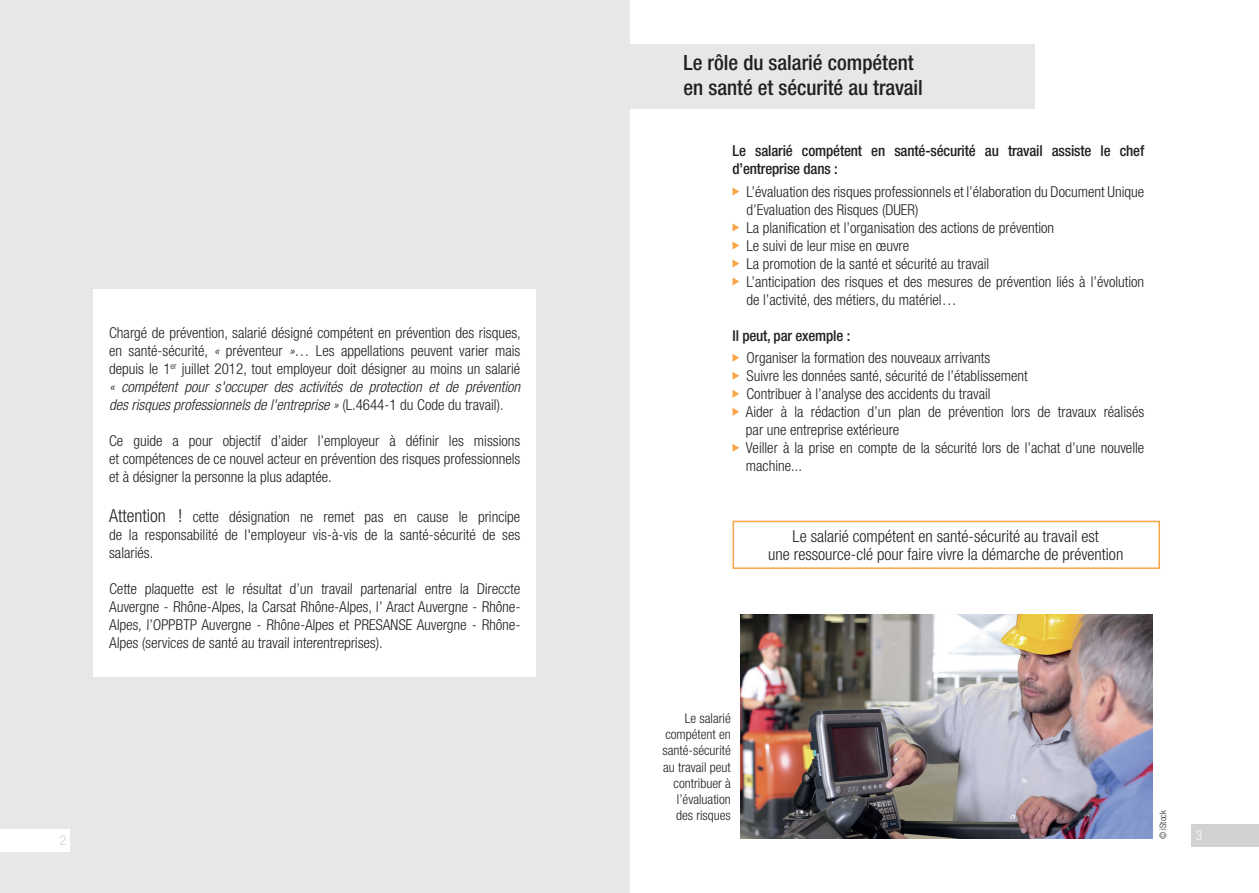
<style>
.page{position:relative;width:1259px;height:893px;background:#fff}
.page>*{position:absolute;margin:0;border:0;box-sizing:border-box;transform-origin:0 0}
.t1{font:500 condensed 21px/25.2px "Helvetica Neue";color:#231f20}
.t2{font:300 condensed 16.5px/18px "Helvetica Neue";color:#231f20;text-align:center}
.t3{font:300 condensed 15px/18px "Helvetica Neue";color:#231f20;text-align:justify}
.t4{font:500 condensed 15px/18px "Helvetica Neue";letter-spacing:-.01em;color:#231f20}
.t5{font:300 condensed 13.5px/16.2px "Helvetica Neue";color:#231f20;text-align:right}
.t6{font:300 condensed 13.5px "Helvetica Neue";color:#d1d2d4}
.t7{font:300 condensed 13.5px "Helvetica Neue";color:#fff}
.t8{font:300 condensed 9px "Helvetica Neue";color:#231f20}
.s1{font-style:italic}
.s2{font-size:18px}
</style>
<div class="page">
<div style="left:0;top:0;width:629px;height:893px;background:#e6e7e9"></div>
<div style="left:0;top:829px;width:70px;height:23px;background:#fff"></div>
<div style="left:94px;top:289px;width:442px;height:388px;background:#fff"></div>
<div style="left:629px;top:45px;width:406px;height:64px;background:#e6e7e9"></div>
<div style="left:732px;top:521px;width:428px;height:48px;border:2px solid #f9a647"></div>
<svg style="left:732px;top:187px;width:7px;height:9px"></svg>
<svg style="left:732px;top:223px;width:7px;height:9px"></svg>
<svg style="left:732px;top:241px;width:7px;height:9px"></svg>
<svg style="left:732px;top:259px;width:7px;height:9px"></svg>
<svg style="left:732px;top:277px;width:7px;height:9px"></svg>
<svg style="left:732px;top:354px;width:7px;height:8px"></svg>
<svg style="left:732px;top:372px;width:7px;height:8px"></svg>
<svg style="left:732px;top:390px;width:7px;height:8px"></svg>
<svg style="left:732px;top:408px;width:7px;height:8px"></svg>
<svg style="left:732px;top:444px;width:7px;height:8px"></svg>
<img style="left:741px;top:614px;width:411px;height:225px">
<div style="left:1191px;top:824px;width:68px;height:22px;background:#d1d2d4"></div>
<p class="t3" style="left:109px;top:324px;width:413px">Chargé de prévention, salarié désigné compétent en prévention des risques, en santé-sécurité, <span class="s1">«</span> préventeur <span class="s1">»</span>… Les appellations peuvent varier mais depuis le 1<sup>er</sup> juillet 2012, tout employeur doit désigner au moins un salarié <span class="s1">« compétent pour s'occuper des activités de protection et de prévention des risques professionnels de l'entreprise »</span> (L.4644-1 du Code du travail).</p>
<p class="t3" style="left:109px;top:432px;width:413px">Ce guide a pour objectif d’aider l’employeur à définir les missions et compétences de ce nouvel acteur en prévention des risques professionnels et à désigner la personne la plus adaptée.</p>
<p class="t3" style="left:109px;top:507px;width:413px"><span class="s2">Attention !</span> cette désignation ne remet pas en cause le principe de la responsabilité de l'employeur vis-à-vis de la santé-sécurité de ses salariés.</p>
<p class="t3" style="left:109px;top:579px;width:413px">Cette plaquette est le résultat d’un travail partenarial entre la Direccte Auvergne - Rhône-Alpes, la Carsat Rhône-Alpes, l’ Aract Auvergne - Rhône-Alpes, l’OPPBTP Auvergne - Rhône-Alpes et PRESANSE Auvergne - Rhône-Alpes (services de santé au travail interentreprises).</p>
<p class="t6" style="left:60px;top:833px;width:8px">2</p>
<h1 class="t1" style="left:683px;top:49px;width:241px">Le rôle du salarié compétent en santé et sécurité au travail</h1>
<p class="t4" style="left:732px;top:142px;width:413px">Le salarié compétent en santé-sécurité au travail assiste le chef d’entreprise dans :</p>
<p class="t3" style="left:746px;top:182px;width:399px;text-align:left">L’évaluation des risques professionnels et l’élaboration du Document Unique d’Evaluation des Risques (DUER)<br>La planification et l’organisation des actions de prévention<br>Le suivi de leur mise en œuvre<br>La promotion de la santé et sécurité au travail<br>L’anticipation des risques et des mesures de prévention liés à l’évolution de l’activité, des métiers, du matériel…</p>
<p class="t4" style="left:732px;top:326px;width:119px">Il peut, par exemple :</p>
<p class="t3" style="left:746px;top:348px;width:400px;text-align:left">Organiser la formation des nouveaux arrivants<br>Suivre les données santé, sécurité de l’établissement<br>Contribuer à l’analyse des accidents du travail<br>Aider à la rédaction d’un plan de prévention lors de travaux réalisés par une entreprise extérieure<br>Veiller à la prise en compte de la sécurité lors de l’achat d’une nouvelle machine...</p>
<p class="t2" style="left:768px;top:527px;width:357px">Le salarié compétent en santé-sécurité au travail est<br>une ressource-clé pour faire vivre la démarche de prévention</p>
<p class="t5" style="left:662px;top:710px;width:70px">Le salarié compétent en santé-sécurité au travail peut contribuer à l’évaluation des risques</p>
<p class="t8" style="left:1157px;top:839px;width:30px;rotate:-90deg">© iStock</p>
<p class="t7" style="left:1195px;top:827px;width:8px">3</p>
</div>
